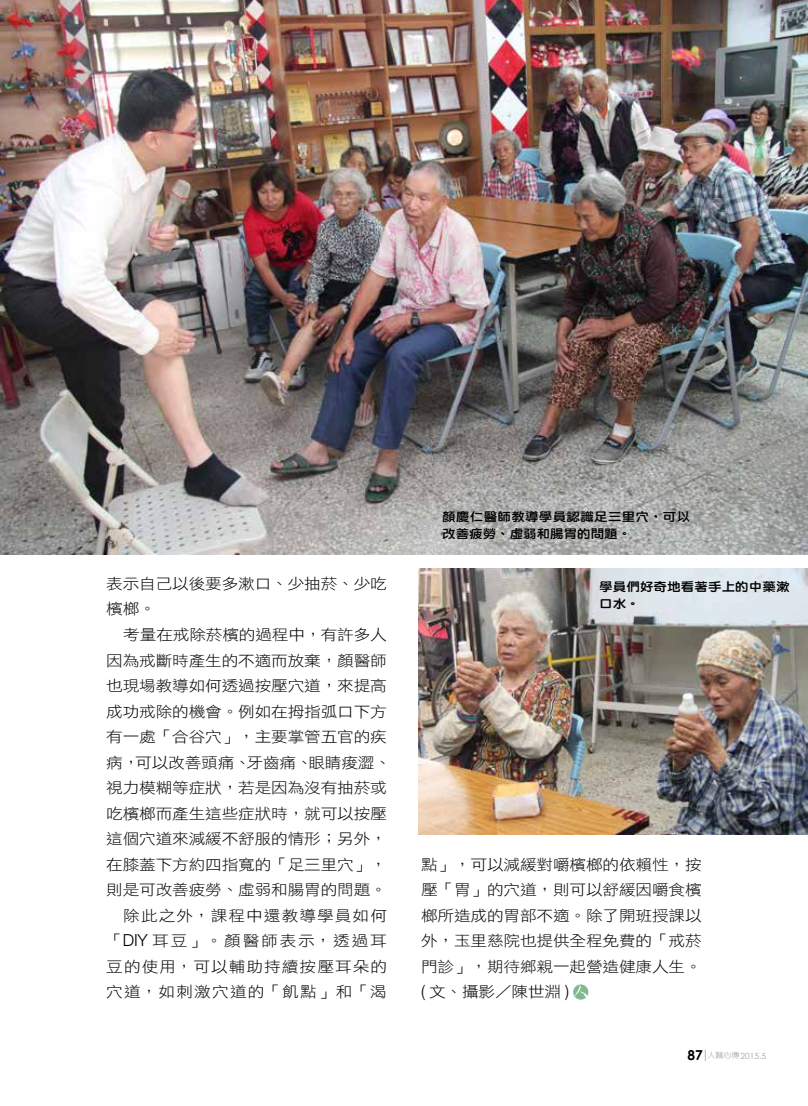
<style>
.page{position:relative;width:808px;height:1106px;background:#fff}
.page>*{position:absolute;margin:0;border:0;box-sizing:border-box;transform-origin:0 0}
.t1{font:15px/25.5px "DF Hei Std W3";letter-spacing:-.01em;color:#000;scale:1.11 1}
.t2{font:12.15px/16.5px "DF Yuan Std W8";letter-spacing:.01em;color:#000;scale:1.11 1}
.t3{font:8.4px "Century Gothic";color:#9fa0a0}
.s1{font-family:"Helvetica Neue";font-weight:300;font-size:16.5px}
.s2{font-weight:700;font-size:13.65px;color:#000}
.s3{font-family:"Lin Gothic";font-weight:300;font-size:7.65px}
</style>
<div class="page">
<svg style="left:705px;top:1049px;width:1px;height:12px"></svg>
<div style="left:573px;top:984px;width:15px;height:15px;background:#81b88e;border-radius:50%"></div>
<svg style="left:574px;top:985px;width:13px;height:12px"></svg>
<img style="left:419px;top:568px;width:389px;height:266px">
<img style="left:0;top:0;width:808px;height:554px">
<p class="t1" style="left:106px;top:570px;width:254px">表示自己以後要多漱口、少抽菸、少吃檳榔。</p>
<p class="t1" style="left:106px;top:621px;width:258px;text-align:right">考量在戒除菸檳的過程中，有許多人<br>因為戒斷時產生的不適而放棄，顏醫師也現場教導如何透過按壓穴道，來提高成功戒除的機會。例如在拇指弧口下方有一處「合谷穴」，主要掌管五官的疾病，可以改善頭痛、牙齒痛、眼睛痠澀、視力模糊等症狀，若是因為沒有抽菸或吃檳榔而產生這些症狀時，就可以按壓這個穴道來減緩不舒服的情形；另外，在膝蓋下方約四指寬的「足三里穴」，則是可改善疲勞、虛弱和腸胃的問題。除此之外，課程中還教導學員如何「<span class="s1">DIY</span> 耳豆」。顏醫師表示，透過耳豆的使用，可以輔助持續按壓耳朵的穴道，如刺激穴道的「飢點」和「渴</p>
<p class="t2" style="left:442px;top:508px;width:225px">顏慶仁醫師教導學員認識足三里穴，可以改善疲勞、虛弱和腸胃的問題。</p>
<p class="t2" style="left:599px;top:578px;width:173px">學員們好奇地看著手上的中藥漱口水。</p>
<p class="t1" style="left:421px;top:851px;width:254px;text-align:justify">點」，可以減緩對嚼檳榔的依賴性，按壓「胃」的穴道，則可以舒緩因嚼食檳榔所造成的胃部不適。除了開班授課以外，玉里慈院也提供全程免費的「戒菸門診」，期待鄉親一起營造健康人生。<span class="s1">(</span> 文、攝影／陳世淵 <span class="s1">)</span></p>
<p class="t3" style="left:688px;top:1050px;width:80px"><span class="s2">87</span> <span class="s3">人醫心傳</span>2015.5</p>
</div>
